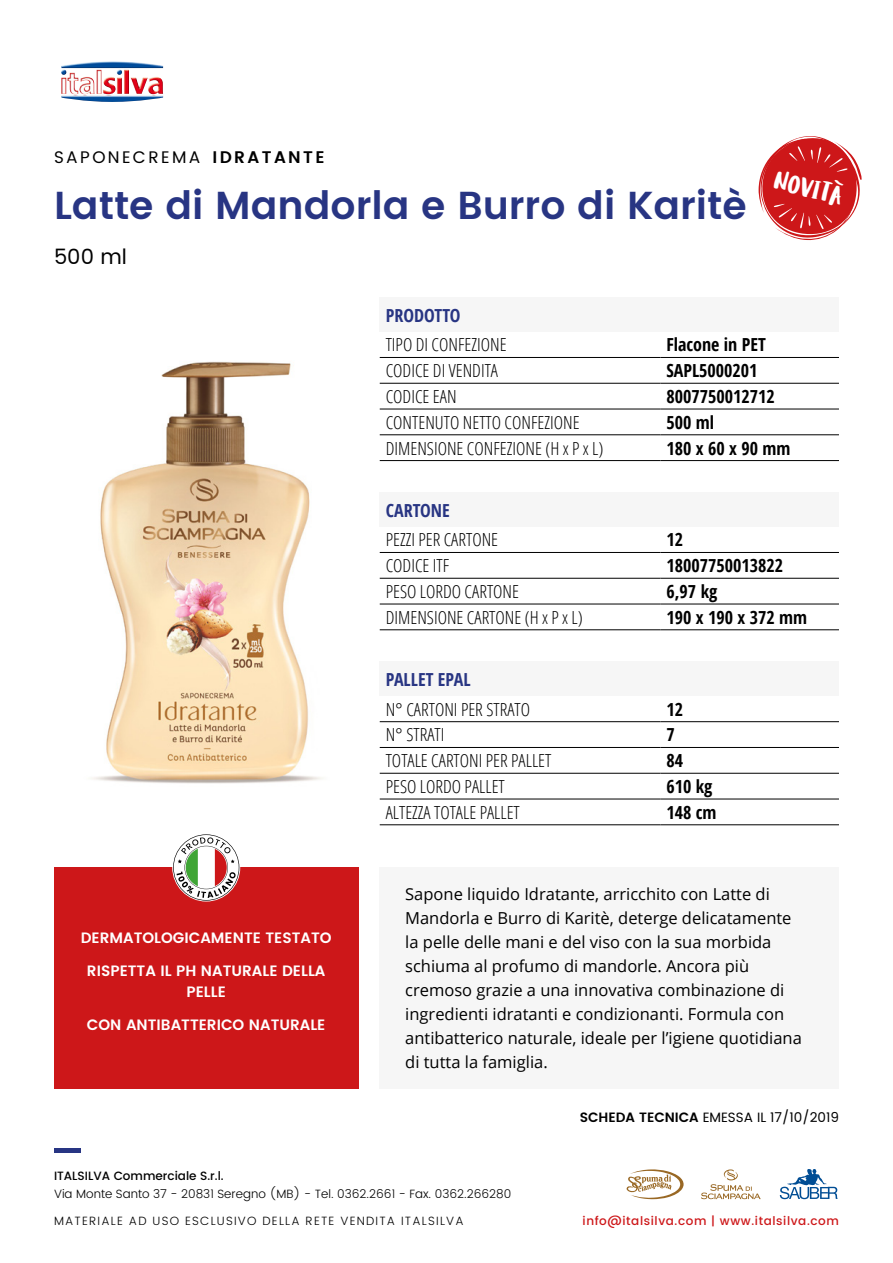
<style>
.page{position:relative;width:893px;height:1263px;background:#fff}
.page>*{position:absolute;margin:0;border:0;box-sizing:border-box;transform-origin:0 0}
.t1{font:600 39px "Poppins";color:#283583}
.t2{font:26.4px "Ludicrous";color:#fff}
.t3{font:21px "Poppins";color:#000}
.t4{font:300 condensed 18px "Open Sans";color:#000}
.t5{font:700 condensed 18px "Open Sans";color:#000}
.t6{font:700 condensed 18px "Open Sans";color:#283583}
.t7{font:16.8px "Poppins";letter-spacing:.145em;color:#000}
.t8{font:16.5px/24px "Open Sans";color:#000}
.t9{font:600 15px/21px "Poppins";color:#fff;text-align:center}
.t10{font:13.5px "Poppins";color:#000}
.t11{font:300 12px "Poppins";color:#000}
.t12{font:300 12px "Poppins";letter-spacing:.1em;color:#000}
.t13{font:500 12px "Poppins";letter-spacing:.05em;color:#cd1719}
.t14{font:500 12px "Poppins";color:#000}
.s1{font-weight:600}
</style>
<div class="page">
<hr style="left:54px;top:1148px;width:26px;height:4px;background:#283583">
<svg style="left:626px;top:1169px;width:58px;height:30px"></svg>
<svg style="left:780px;top:1169px;width:58px;height:30px"></svg>
<svg style="left:701px;top:1169px;width:60px;height:30px"></svg>
<img style="left:61px;top:61px;width:102px;height:41px">
<div style="left:54px;top:867px;width:304px;height:222px;background:#cd1719"></div>
<div style="left:380px;top:867px;width:459px;height:222px;background:#f6f6f6"></div>
<img style="left:91px;top:361px;width:232px;height:423px">
<div style="left:380px;top:662px;width:459px;height:34px;background:#f6f6f6"></div>
<hr style="left:380px;top:721px;width:280px;height:1px;background:#000">
<hr style="left:660px;top:721px;width:179px;height:1px;background:#000">
<hr style="left:380px;top:747px;width:280px;height:1px;background:#000">
<hr style="left:660px;top:747px;width:179px;height:1px;background:#000">
<hr style="left:380px;top:773px;width:280px;height:1px;background:#000">
<hr style="left:660px;top:773px;width:179px;height:1px;background:#000">
<hr style="left:380px;top:799px;width:280px;height:1px;background:#000">
<hr style="left:660px;top:799px;width:179px;height:1px;background:#000">
<hr style="left:380px;top:824px;width:280px;height:1px;background:#000">
<hr style="left:660px;top:824px;width:179px;height:1px;background:#000">
<div style="left:380px;top:493px;width:459px;height:34px;background:#f6f6f6"></div>
<hr style="left:380px;top:552px;width:280px;height:1px;background:#000">
<hr style="left:660px;top:552px;width:179px;height:1px;background:#000">
<hr style="left:380px;top:578px;width:280px;height:1px;background:#000">
<hr style="left:660px;top:578px;width:179px;height:1px;background:#000">
<hr style="left:380px;top:604px;width:280px;height:1px;background:#000">
<hr style="left:660px;top:604px;width:179px;height:1px;background:#000">
<hr style="left:380px;top:629px;width:280px;height:1px;background:#000">
<hr style="left:660px;top:629px;width:179px;height:1px;background:#000">
<div style="left:380px;top:298px;width:459px;height:34px;background:#f6f6f6"></div>
<hr style="left:380px;top:357px;width:280px;height:1px;background:#000">
<hr style="left:660px;top:357px;width:179px;height:1px;background:#000">
<hr style="left:380px;top:383px;width:280px;height:1px;background:#000">
<hr style="left:660px;top:383px;width:179px;height:1px;background:#000">
<hr style="left:380px;top:409px;width:280px;height:1px;background:#000">
<hr style="left:660px;top:409px;width:179px;height:1px;background:#000">
<hr style="left:380px;top:434px;width:280px;height:1px;background:#000">
<hr style="left:660px;top:434px;width:179px;height:1px;background:#000">
<hr style="left:380px;top:460px;width:280px;height:1px;background:#000">
<hr style="left:660px;top:460px;width:179px;height:1px;background:#000">
<svg style="left:758px;top:136px;width:104px;height:104px"></svg>
<svg style="left:173px;top:834px;width:66px;height:67px"></svg>
<p class="t7" style="left:54px;top:145px;width:272px">SAPONECREMA <span class="s1">IDRATANTE</span></p>
<h1 class="t1" style="left:54px;top:176px;width:694px">Latte di Mandorla e Burro di Karitè</h1>
<p class="t3" style="left:54px;top:241px;width:74px">500 ml</p>
<h2 class="t2" style="left:779px;top:163px;width:73px;rotate:15deg">NOVITÀ</h2>
<p class="t6" style="left:386px;top:302px;width:76px">PRODOTTO</p>
<p class="t4" style="left:386px;top:333px;width:122px">TIPO DI CONFEZIONE</p>
<p class="t5" style="left:666px;top:332px;width:101px">Flacone in PET</p>
<p class="t4" style="left:386px;top:358px;width:114px">CODICE DI VENDITA</p>
<p class="t5" style="left:666px;top:358px;width:93px">SAPL5000201</p>
<p class="t4" style="left:386px;top:384px;width:72px">CODICE EAN</p>
<p class="t5" style="left:666px;top:384px;width:110px">8007750012712</p>
<p class="t4" style="left:386px;top:410px;width:195px">CONTENUTO NETTO CONFEZIONE</p>
<p class="t5" style="left:666px;top:410px;width:49px">500 ml</p>
<p class="t4" style="left:386px;top:436px;width:219px">DIMENSIONE CONFEZIONE (H x P x L)</p>
<p class="t5" style="left:666px;top:435px;width:126px">180 x 60 x 90 mm</p>
<p class="t6" style="left:386px;top:497px;width:66px">CARTONE</p>
<p class="t4" style="left:386px;top:528px;width:114px">PEZZI PER CARTONE</p>
<p class="t5" style="left:666px;top:527px;width:18px">12</p>
<p class="t4" style="left:386px;top:553px;width:65px">CODICE ITF</p>
<p class="t5" style="left:666px;top:553px;width:118px">18007750013822</p>
<p class="t4" style="left:386px;top:579px;width:135px">PESO LORDO CARTONE</p>
<p class="t5" style="left:666px;top:579px;width:53px">6,97 kg</p>
<p class="t4" style="left:386px;top:605px;width:199px">DIMENSIONE CARTONE (H x P x L)</p>
<p class="t5" style="left:666px;top:605px;width:142px">190 x 190 x 372 mm</p>
<p class="t9" style="left:81px;top:928px;width:253px">DERMATOLOGICAMENTE TESTATO</p>
<p class="t9" style="left:87px;top:961px;width:240px">RISPETTA IL PH NATURALE DELLA<br>PELLE</p>
<p class="t9" style="left:87px;top:1015px;width:240px">CON ANTIBATTERICO NATURALE</p>
<p class="t6" style="left:386px;top:667px;width:87px">PALLET EPAL</p>
<p class="t4" style="left:386px;top:697px;width:146px">N° CARTONI PER STRATO</p>
<p class="t5" style="left:666px;top:697px;width:18px">12</p>
<p class="t4" style="left:386px;top:723px;width:60px">N° STRATI</p>
<p class="t5" style="left:666px;top:722px;width:10px">7</p>
<p class="t4" style="left:386px;top:748px;width:167px">TOTALE CARTONI PER PALLET</p>
<p class="t5" style="left:666px;top:748px;width:18px">84</p>
<p class="t4" style="left:386px;top:774px;width:121px">PESO LORDO PALLET</p>
<p class="t5" style="left:666px;top:774px;width:48px">610 kg</p>
<p class="t4" style="left:386px;top:800px;width:136px">ALTEZZA TOTALE PALLET</p>
<p class="t5" style="left:666px;top:800px;width:52px">148 cm</p>
<p class="t8" style="left:405px;top:882px;width:398px">Sapone liquido Idratante, arricchito con Latte di Mandorla e Burro di Karitè, deterge delicatamente la pelle delle mani e del viso con la sua morbida schiuma al profumo di mandorle. Ancora più cremoso grazie a una innovativa combinazione di ingredienti idratanti e condizionanti. Formula con antibatterico naturale, ideale per l’igiene quotidiana di tutta la famiglia.</p>
<p class="t10" style="left:580px;top:1107px;width:261px"><span class="s1">SCHEDA TECNICA</span> EMESSA IL 17/10/2019</p>
<p class="t14" style="left:54px;top:1167px;width:171px">ITALSILVA Commerciale S.r.l.</p>
<p class="t11" style="left:54px;top:1185px;width:459px">Via Monte Santo 37 - 20831 Seregno (MB) - Tel. 0362.2661 - Fax. 0362.266280</p>
<p class="t12" style="left:54px;top:1212px;width:411px">MATERIALE AD USO ESCLUSIVO DELLA RETE VENDITA ITALSILVA</p>
<p class="t13" style="left:583px;top:1212px;width:258px">info@italsilva.com | www.italsilva.com</p>
</div>
